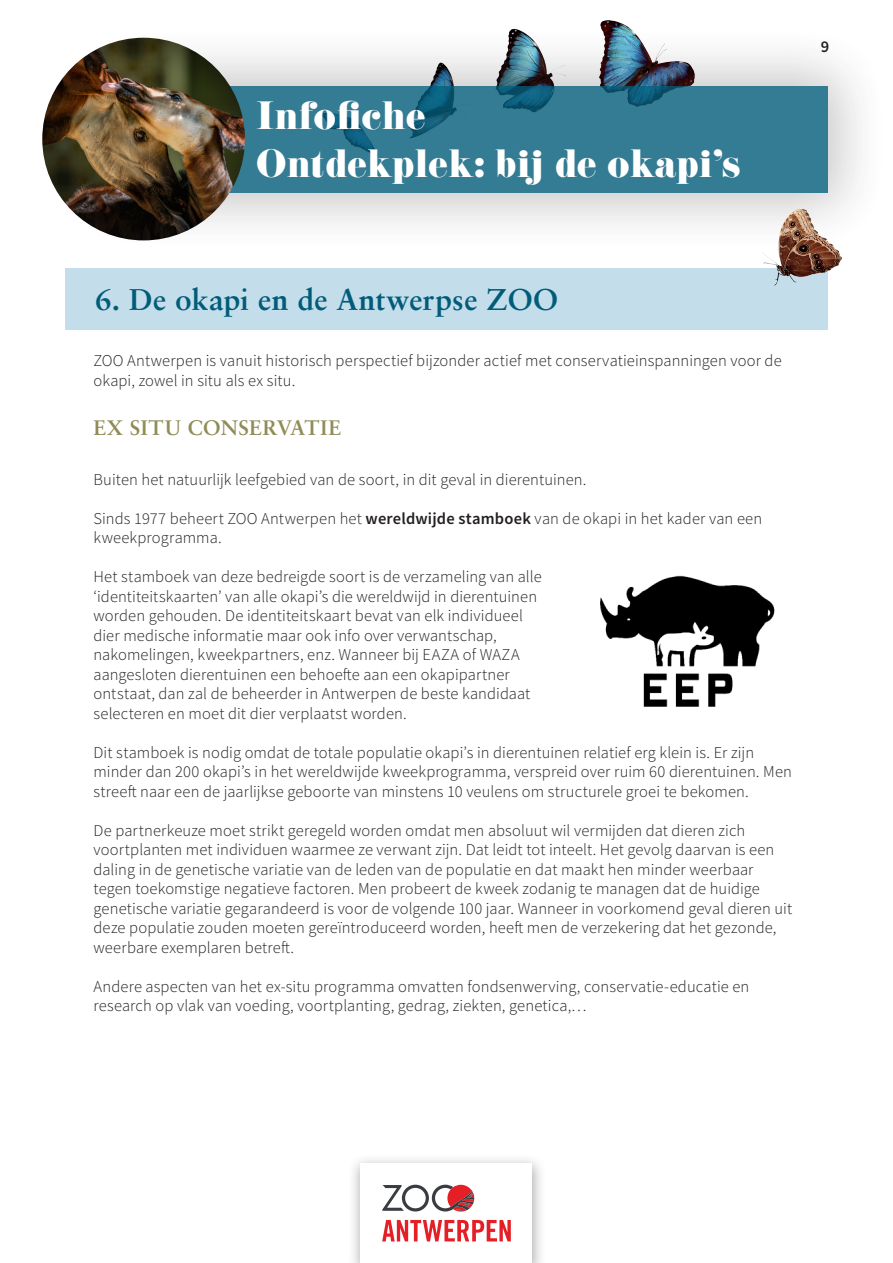
<style>
.page{position:relative;width:893px;height:1263px;background:#fff}
.page>*{position:absolute;margin:0;border:0;box-sizing:border-box;transform-origin:0 0}
.t1{font:34.5px/48px "Eloquent JF Pro";letter-spacing:.02em;color:#fff}
.t2{font:700 30px "Sabon LT Pro";letter-spacing:.005em;color:#015c79}
.t3{font:700 21px "Sabon LT Pro";letter-spacing:.015em;color:#908c57}
.t4{font:300 16.5px/19.5px "Source Sans Pro";letter-spacing:.005em;color:#231f20}
.t5{font:600 16.5px "Source Sans Pro";color:#231f20}
.s1{font-weight:600}
</style>
<div class="page">
<div style="left:61px;top:23px;width:830px;height:232px;background:#231f20;opacity:.32"></div>
<svg style="left:230px;top:86px;width:598px;height:106px;fill:#337c93"></svg>
<div style="left:347px;top:1154px;width:199px;height:109px;background:#231f20;opacity:.37"></div>
<div style="left:361px;top:1163px;width:171px;height:100px;background:#fff"></div>
<svg style="left:382px;top:1220px;width:129px;height:21px"></svg>
<svg style="left:382px;top:1185px;width:92px;height:26px"></svg>
<img style="left:42px;top:38px;width:203px;height:202px;border-radius:101px">
<div style="left:65px;top:268px;width:763px;height:62px;background:#c3ddea"></div>
<img style="left:748px;top:192px;width:101px;height:94px">
<img style="left:600px;top:575px;width:175px;height:132px">
<h1 class="t1" style="left:257px;top:94px;width:485px">Infofiche<br>Ontdekplek: bij de okapi’s</h1>
<p class="t5" style="left:821px;top:36px;width:10px">9</p>
<p class="t2" style="left:95px;top:281px;width:464px">6. De okapi en de Antwerpse ZOO</p>
<p class="t4" style="left:94px;top:351px;width:690px">ZOO Antwerpen is vanuit historisch perspectief bijzonder actief met conservatieinspanningen voor de okapi, zowel in situ als ex situ.</p>
<p class="t3" style="left:94px;top:415px;width:249px">EX SITU CONSERVATIE</p>
<p class="t4" style="left:94px;top:469px;width:494px">Buiten het natuurlijk leefgebied van de soort, in dit geval in dierentuinen.</p>
<p class="t4" style="left:94px;top:508px;width:670px">Sinds 1977 beheert ZOO Antwerpen het <span class="s1">wereldwijde stamboek</span> van de okapi in het kader van een kweekprogramma.</p>
<p class="t4" style="left:94px;top:567px;width:450px">Het stamboek van deze bedreigde soort is de verzameling van alle ‘identiteitskaarten’ van alle okapi’s die wereldwijd in dierentuinen worden gehouden. De identiteitskaart bevat van elk individueel dier medische informatie maar ook info over verwantschap, nakomelingen, kweekpartners, enz. Wanneer bij EAZA of WAZA aangesloten dierentuinen een behoefte aan een okapipartner ontstaat, dan zal de beheerder in Antwerpen de beste kandidaat selecteren en moet dit dier verplaatst worden.</p>
<p class="t4" style="left:94px;top:742px;width:700px">Dit stamboek is nodig omdat de totale populatie okapi’s in dierentuinen relatief erg klein is. Er zijn minder dan 200 okapi’s in het wereldwijde kweekprogramma, verspreid over ruim 60 dierentuinen. Men streeft naar een de jaarlijkse geboorte van minstens 10 veulens om structurele groei te bekomen.</p>
<p class="t4" style="left:94px;top:820px;width:653px">De partnerkeuze moet strikt geregeld worden omdat men absoluut wil vermijden dat dieren zich</p>
<p class="t4" style="left:94px;top:840px;width:700px">voortplanten met individuen waarmee ze verwant zijn. Dat leidt tot inteelt. Het gevolg daarvan is een daling in de genetische variatie van de leden van de populatie en dat maakt hen minder weerbaar tegen toekomstige negatieve factoren. Men probeert de kweek zodanig te managen dat de huidige genetische variatie gegarandeerd is voor de volgende 100 jaar. Wanneer in voorkomend geval dieren uit deze populatie zouden moeten gereïntroduceerd worden, heeft men de verzekering dat het gezonde, weerbare exemplaren betreft.</p>
<p class="t4" style="left:94px;top:976px;width:657px">Andere aspecten van het ex-situ programma omvatten fondsenwerving, conservatie-educatie en research op vlak van voeding, voortplanting, gedrag, ziekten, genetica,…</p>
</div>
